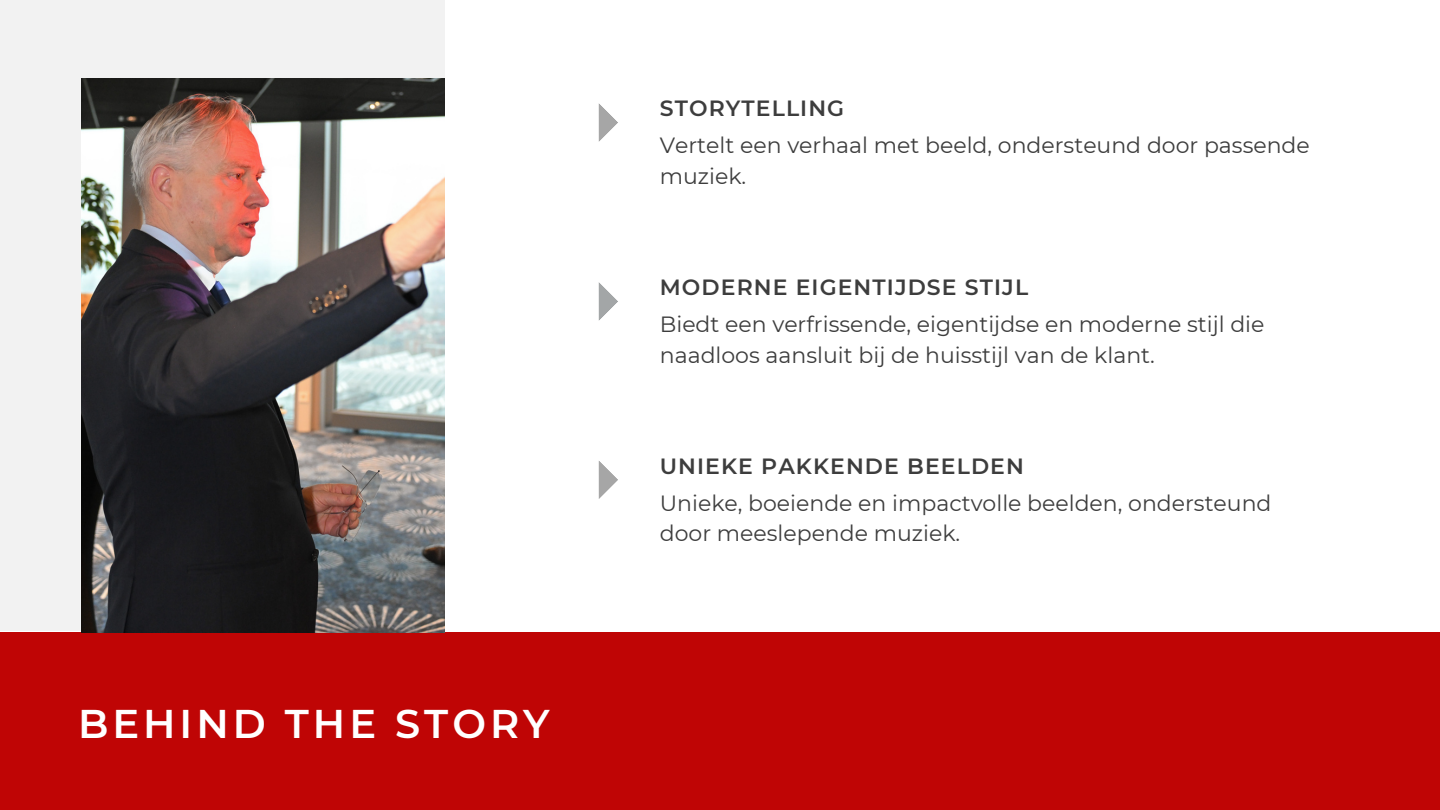
<style>
.page{position:relative;width:1440px;height:810px;background:#fff}
.page>*{position:absolute;margin:0;border:0;box-sizing:border-box;transform-origin:0 0}
.t1{font:600 40px "Montserrat";letter-spacing:.1em;color:#fff}
.t2{font:22px/30.8px "Montserrat";color:#3d3d3d}
.t3{font:600 22px "Montserrat";letter-spacing:.05em;color:#3d3d3d}
</style>
<div class="page">
<svg style="left:599px;top:104px;width:19px;height:38px"></svg>
<svg style="left:599px;top:461px;width:19px;height:38px"></svg>
<svg style="left:599px;top:282px;width:19px;height:38px"></svg>
<div style="left:0;top:632px;width:1440px;height:178px;background:#bf0505"></div>
<div style="left:0;top:0;width:445px;height:631px;background:#f2f2f2"></div>
<img style="left:81px;top:79px;width:364px;height:554px">
<h2 class="t1" style="left:78px;top:699px;width:473px">BEHIND THE STORY</h2>
<p class="t3" style="left:660px;top:95px;width:186px">STORYTELLING</p>
<h2 class="t2" style="left:660px;top:130px;width:652px">Vertelt een verhaal met beeld, ondersteund door passende muziek.</h2>
<p class="t3" style="left:660px;top:274px;width:370px">MODERNE EIGENTIJDSE STIJL</p>
<h1 class="t2" style="left:660px;top:309px;width:606px">Biedt een verfrissende, eigentijdse en moderne stijl die naadloos aansluit bij de huisstijl van de klant.</h1>
<p class="t3" style="left:660px;top:452px;width:366px">UNIEKE PAKKENDE BEELDEN</p>
<h2 class="t2" style="left:660px;top:487px;width:613px">Unieke, boeiende en impactvolle beelden, ondersteund door meeslepende muziek.</h2>
</div>
